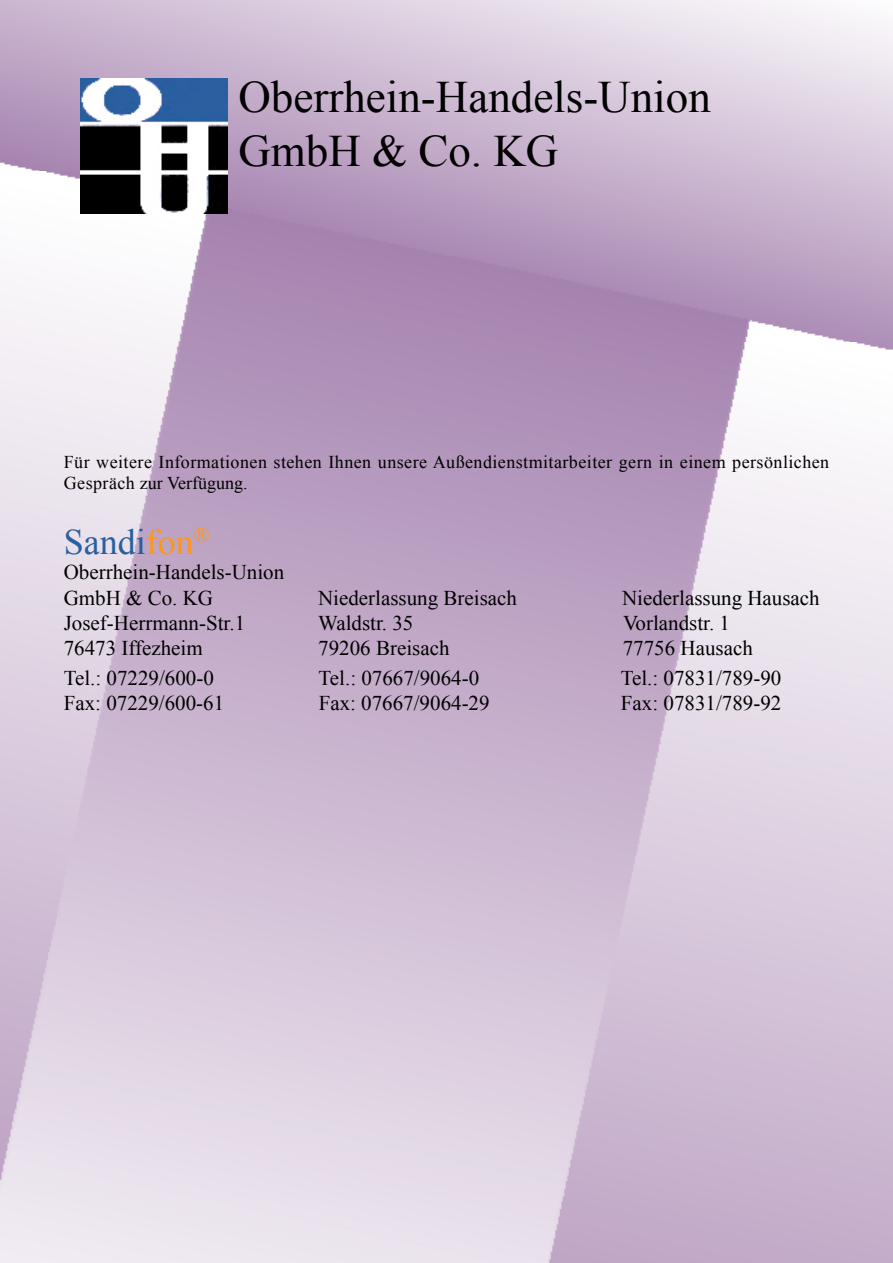
<style>
.page{position:relative;width:893px;height:1263px;background:#fff}
.page>*{position:absolute;margin:0;border:0;box-sizing:border-box;transform-origin:0 0}
.t1{font:45px/54px "Times New Roman";color:#000}
.t2{font:36px "Times New Roman";color:#285f9f}
.t3{font:21px/25.2px "Times New Roman";color:#000}
.t4{font:18px/21.6px "Times New Roman";letter-spacing:.025em;color:#000}
.s1{color:#ff9717}
</style>
<div class="page">
<img style="left:0;top:0;width:893px;height:1263px">
<img style="left:81px;top:79px;width:146px;height:134px">
<h1 class="t1" style="left:238px;top:69px;width:474px">Oberrhein-Handels-Union<br>GmbH &amp; Co. KG</h1>
<p class="t4" style="left:64px;top:451px;width:767px">Für weitere Informationen stehen Ihnen unsere Außendienstmitarbeiter gern in einem persönlichen<br>Gespräch zur Verfügung.</p>
<h2 class="t2" style="left:64px;top:518px;width:147px">Sandi<span class="s1">fon</span><sup>®</sup></h2>
<p class="t3" style="left:64px;top:559px;width:222px">Oberrhein-Handels-Union<br>GmbH &amp; Co. KG</p>
<p class="t3" style="left:318px;top:585px;width:200px">Niederlassung Breisach</p>
<p class="t3" style="left:622px;top:585px;width:199px">Niederlassung Hausach</p>
<p class="t3" style="left:64px;top:610px;width:183px">Josef-Herrmann-Str.1</p>
<p class="t3" style="left:318px;top:610px;width:97px">Waldstr. 35</p>
<p class="t3" style="left:623px;top:610px;width:108px">Vorlandstr. 1</p>
<p class="t3" style="left:64px;top:635px;width:140px">76473 Iffezheim</p>
<p class="t3" style="left:318px;top:635px;width:133px">79206 Breisach</p>
<p class="t3" style="left:623px;top:635px;width:132px">77756 Hausach</p>
<p class="t3" style="left:64px;top:664px;width:152px">Tel.: 07229/600-0</p>
<p class="t3" style="left:319px;top:664px;width:162px">Tel.: 07667/9064-0</p>
<p class="t3" style="left:621px;top:664px;width:162px">Tel.: 07831/789-90</p>
<p class="t3" style="left:64px;top:690px;width:162px">Fax: 07229/600-61</p>
<p class="t3" style="left:319px;top:690px;width:172px">Fax: 07667/9064-29</p>
<p class="t3" style="left:621px;top:690px;width:162px">Fax: 07831/789-92</p>
</div>
